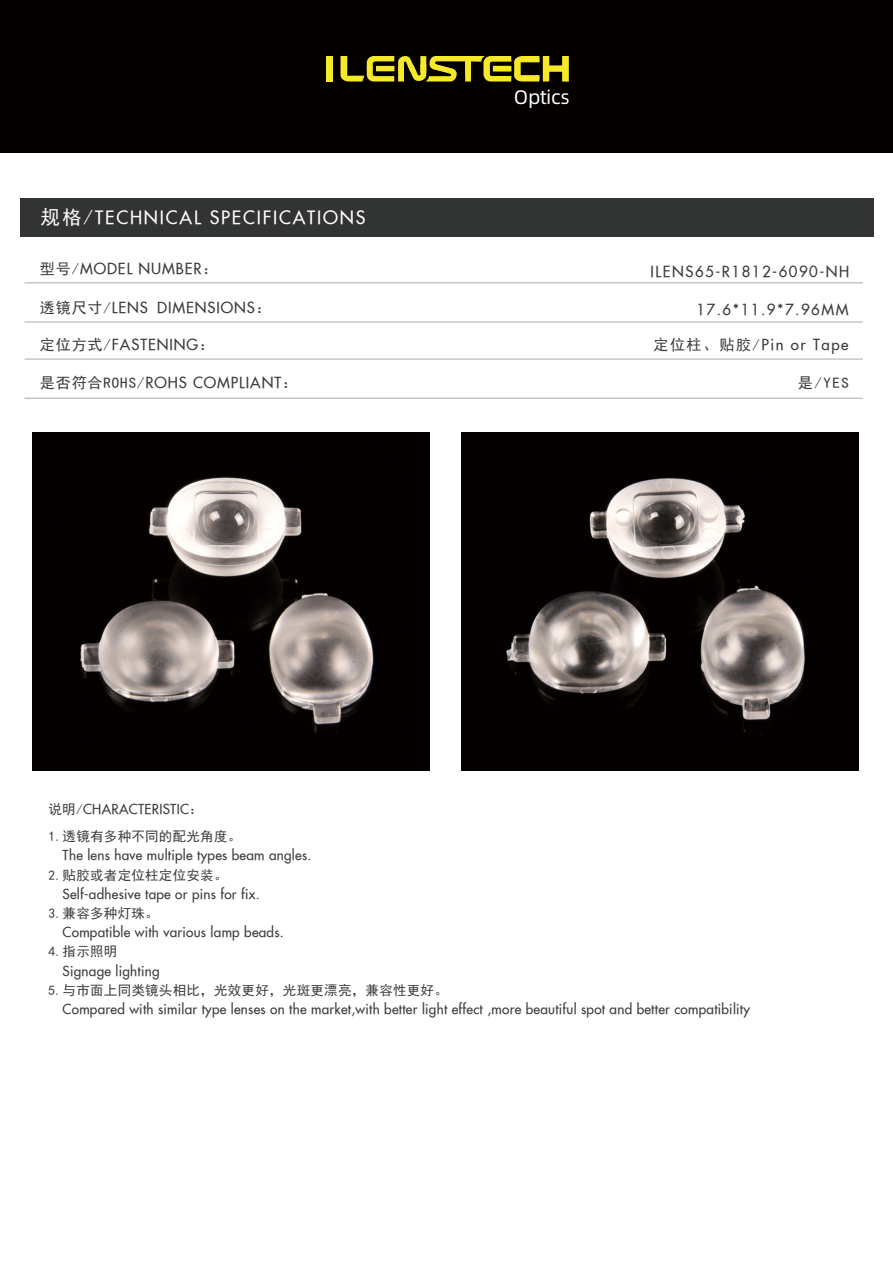
<style>
.page{position:relative;width:893px;height:1263px;background:#fff}
.page>*{position:absolute;margin:0;border:0;box-sizing:border-box;transform-origin:0 0}
.t1{font:19.5px "Alibaba Pu Hui Ti R";letter-spacing:-.02em;color:#fff}
.t2{font:18px "SFU Futura";letter-spacing:.1em;color:#fff}
.t3{font:15px "SFU Futura";letter-spacing:.06em;color:#3e3a39}
.t4{font:15px "SFU Futura";letter-spacing:.1em;color:#3e3a39}
.t5{font:15px "Sim Hei";color:#3e3a39}
.t6{font:13.5px "SFU Futura";letter-spacing:.02em;color:#3e3a39}
.t7{font:13.5px "Sim Hei";letter-spacing:.02em;color:#3e3a39}
.s1{font-family:"Sim Hei";font-size:19.5px}
.s2{font-family:"Sim Hei"}
</style>
<div class="page">
<div style="left:32px;top:432px;width:397px;height:339px;background:#040000"></div>
<div style="left:462px;top:432px;width:397px;height:339px;background:#040000"></div>
<div style="left:20px;top:198px;width:853px;height:39px;background:#323333"></div>
<div style="left:0;top:0;width:893px;height:152px;background:#040000"></div>
<div style="left:327px;top:56px;width:6px;height:26px;background:#f5e929"></div>
<svg style="left:340px;top:56px;width:229px;height:26px"></svg>
<hr style="left:25px;top:282px;width:838px;height:1px;background:#b5b5b6">
<hr style="left:25px;top:321px;width:838px;height:2px;background:#b5b5b6">
<hr style="left:25px;top:358px;width:838px;height:2px;background:#b5b5b6">
<hr style="left:25px;top:398px;width:838px;height:1px;background:#b5b5b6">
<img style="left:80px;top:477px;width:295px;height:256px">
<img style="left:506px;top:477px;width:300px;height:255px">
<h1 class="t1" style="left:514px;top:83px;width:57px">Optics</h1>
<h2 class="t2" style="left:41px;top:204px;width:326px"><span class="s1">规格/</span>TECHNICAL SPECIFICATIONS</h2>
<p class="t3" style="left:40px;top:257px;width:179px"><span class="s2">型号/</span>MODEL NUMBER<span class="s2">：</span></p>
<p class="t4" style="left:651px;top:259px;width:200px">ILENS65-R1812-6090-NH</p>
<p class="t3" style="left:40px;top:295px;width:232px"><span class="s2">透镜尺寸/</span>LENS DIMENSIONS<span class="s2">：</span></p>
<p class="t3" style="left:696px;top:297px;width:154px">17.6*11.9*7.96MM</p>
<p class="t3" style="left:40px;top:332px;width:176px"><span class="s2">定位方式/</span>FASTENING<span class="s2">：</span></p>
<p class="t3" style="left:40px;top:371px;width:259px"><span class="s2">是否符合ROHS/</span>ROHS COMPLIANT<span class="s2">：</span></p>
<p class="t4" style="left:653px;top:333px;width:196px"><span class="s2">定位柱、贴胶/</span>Pin or Tape</p>
<p class="t5" style="left:798px;top:376px;width:52px">是/YES</p>
<p class="t6" style="left:49px;top:799px;width:156px"><span class="s2">说明/</span>CHARACTERISTIC<span class="s2">：</span></p>
<p class="t7" style="left:49px;top:829px;width:194px">1.透镜有多种不同的配光角度。</p>
<p class="t6" style="left:63px;top:845px;width:250px">The lens have multiple types beam angles.</p>
<p class="t7" style="left:49px;top:868px;width:181px">2.贴胶或者定位柱定位安装。</p>
<p class="t6" style="left:63px;top:883px;width:199px">Self-adhesive tape or pins for fix.</p>
<p class="t7" style="left:49px;top:906px;width:112px">3.兼容多种灯珠。</p>
<p class="t6" style="left:63px;top:921px;width:223px">Compatible with various lamp beads.</p>
<p class="t7" style="left:49px;top:945px;width:70px">4.指示照明</p>
<p class="t6" style="left:63px;top:960px;width:98px">Signage lighting</p>
<p class="t7" style="left:49px;top:983px;width:401px">5.与市面上同类镜头相比，光效更好，光斑更漂亮，兼容性更好。</p>
<p class="t6" style="left:63px;top:998px;width:689px">Compared with similar type lenses on the market,with better light effect ,more beautiful spot and better compatibility</p>
</div>
